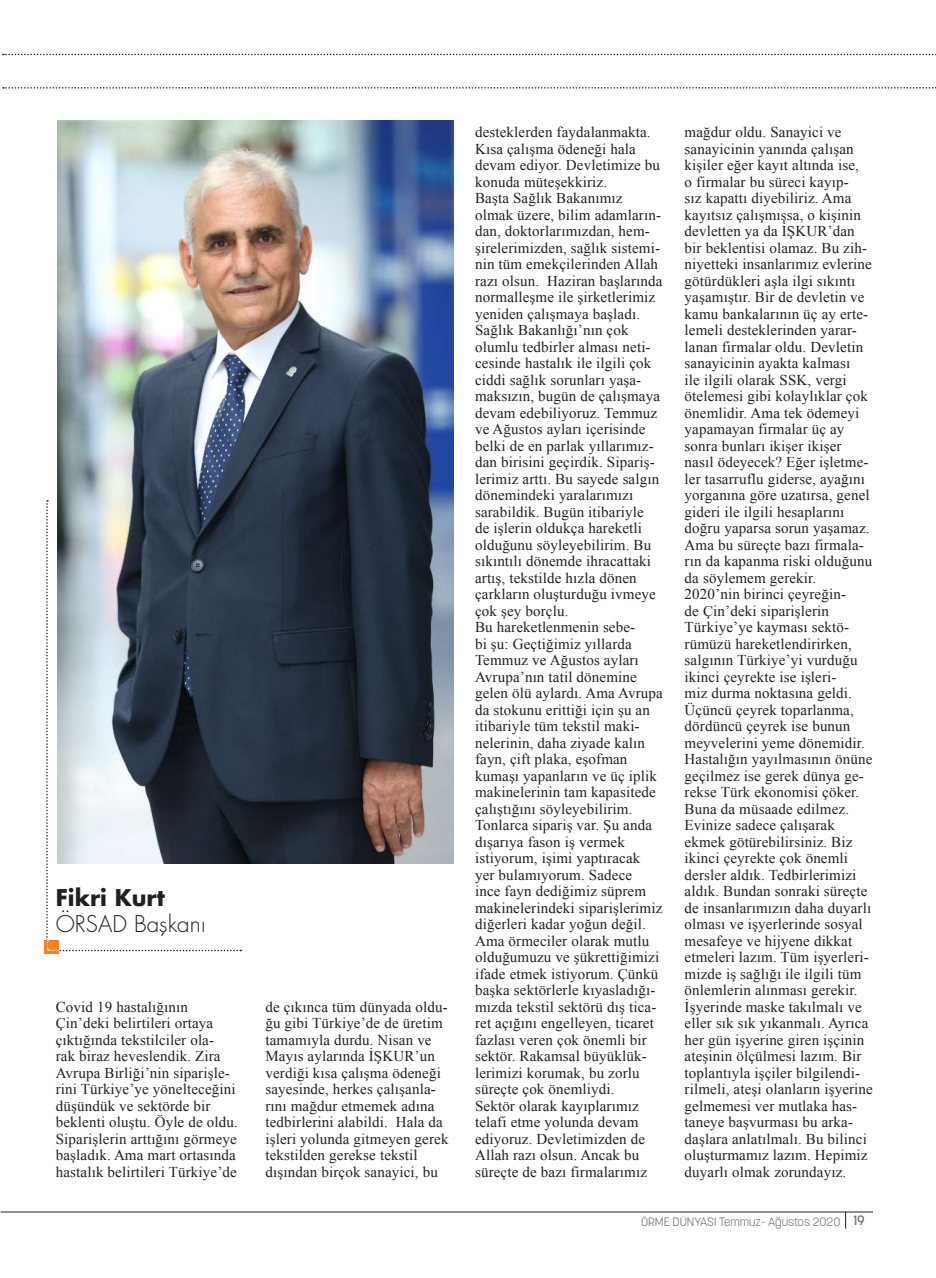
<style>
.page{position:relative;width:936px;height:1278px;background:#fff}
.page>*{position:absolute;margin:0;border:0;box-sizing:border-box;transform-origin:0 0}
.t1{font:22.35px "Futura Light Tr";color:#231f20}
.t2{font:22.35px "Futura Bold Tr";color:#231f20}
.t3{font:15px/16.5px "Times New Roman";letter-spacing:.01em;color:#231f20}
.t4{font:300 12px "Korolev";color:#6c6d70}
.s1{font-weight:500;font-size:13.5px}
</style>
<div class="page">
<svg style="left:3px;top:54px;width:933px;height:1px"></svg>
<svg style="left:3px;top:87px;width:933px;height:2px"></svg>
<hr style="left:1px;top:1211px;width:871px;height:1px;background:#231f20">
<img style="left:57px;top:120px;width:396px;height:743px">
<div style="left:44px;top:940px;width:14px;height:13px;background:#f58220"></div>
<svg style="left:46px;top:500px;width:195px;height:451px"></svg>
<h1 class="t2" style="left:56px;top:882px;width:110px">Fikri Kurt</h1>
<h1 class="t1" style="left:56px;top:909px;width:152px">ÖRSAD Başkanı</h1>
<p class="t3" style="left:56px;top:998px;width:183px">Covid 19 hastalığının<br>Çin’deki belirtileri ortaya çıktığında tekstilciler ola-<br>rak biraz heveslendik. Zira<br>Avrupa Birliği’nin siparişle&shy;rini Türkiye’ye yönelteceğini düşündük ve sektörde bir beklenti oluştu. Öyle de oldu.<br>Siparişlerin arttığını görmeye başladık. Ama mart ortasında hastalık belirtileri Türkiye’de</p>
<p class="t3" style="left:265px;top:998px;width:184px">de çıkınca tüm dünyada oldu&shy;ğu gibi Türkiye’de de üretim tamamıyla durdu. Nisan ve<br>Mayıs aylarında İŞKUR’un verdiği kısa çalışma ödeneği sayesinde, herkes çalışanla&shy;rını mağdur etmemek adına tedbirlerini alabildi. Hala da işleri yolunda gitmeyen gerek tekstilden gerekse tekstil dışından birçok sanayici, bu</p>
<p class="t3" style="left:475px;top:123px;width:189px">desteklerden faydalanmakta.<br>Kısa çalışma ödeneği hala devam ediyor. Devletimize bu konuda müteşekkiriz.<br>Başta Sağlık Bakanımız olmak üzere, bilim adamların&shy;dan, doktorlarımızdan, hem&shy;şirelerimizden, sağlık sistemi&shy;nin tüm emekçilerinden Allah razı olsun. Haziran başlarında normalleşme ile şirketlerimiz yeniden çalışmaya başladı.<br>Sağlık Bakanlığı’nın çok olumlu tedbirler alması neti&shy;cesinde hastalık ile ilgili çok ciddi sağlık sorunları yaşa&shy;maksızın, bugün de çalışmaya devam edebiliyoruz. Temmuz ve Ağustos ayları içerisinde belki de en parlak yıllarımız&shy;dan birisini geçirdik. Sipariş&shy;lerimiz arttı. Bu sayede salgın dönemindeki yaralarımızı sarabildik. Bugün itibariyle<br>de işlerin oldukça hareketli olduğunu söyleyebilirim. Bu sıkıntılı dönemde ihracattaki artış, tekstilde hızla dönen çarkların oluşturduğu ivmeye çok şey borçlu.<br>Bu hareketlenmenin sebe-<br>bi şu: Geçtiğimiz yıllarda<br>Temmuz ve Ağustos ayları<br>Avrupa’nın tatil dönemine gelen ölü aylardı. Ama Avrupa da stokunu erittiği için şu an itibariyle tüm tekstil maki&shy;nelerinin, daha ziyade kalın fayn, çift plaka, eşofman kumaşı yapanların ve üç iplik makinelerinin tam kapasitede çalıştığını söyleyebilirim.<br>Tonlarca sipariş var. Şu anda dışarıya fason iş vermek istiyorum, işimi yaptıracak yer bulamıyorum. Sadece<br>ince fayn dediğimiz süprem makinelerindeki siparişlerimiz diğerleri kadar yoğun değil.<br>Ama örmeciler olarak mutlu olduğumuzu ve şükrettiğimizi ifade etmek istiyorum. Çünkü başka sektörlerle kıyasladığı&shy;mızda tekstil sektörü dış tica&shy;ret açığını engelleyen, ticaret fazlası veren çok önemli bir sektör. Rakamsal büyüklük&shy;lerimizi korumak, bu zorlu süreçte çok önemliydi.<br>Sektör olarak kayıplarımız telafi etme yolunda devam ediyoruz. Devletimizden de<br>Allah razı olsun. Ancak bu süreçte de bazı firmalarımız</p>
<p class="t3" style="left:684px;top:123px;width:190px">mağdur oldu. Sanayici ve sanayicinin yanında çalışan kişiler eğer kayıt altında ise,<br>o firmalar bu süreci kayıp-<br>sız kapattı diyebiliriz. Ama kayıtsız çalışmışsa, o kişinin devletten ya da İŞKUR’dan bir beklentisi olamaz. Bu zih&shy;niyetteki insanlarımız evlerine götürdükleri aşla ilgi sıkıntı yaşamıştır. Bir de devletin ve kamu bankalarının üç ay erte&shy;lemeli desteklerinden yarar&shy;lanan firmalar oldu. Devletin sanayicinin ayakta kalması<br>ile ilgili olarak SSK, vergi ötelemesi gibi kolaylıklar çok önemlidir. Ama tek ödemeyi yapamayan firmalar üç ay sonra bunları ikişer ikişer nasıl ödeyecek? Eğer işletme&shy;ler tasarruflu giderse, ayağını yorganına göre uzatırsa, genel gideri ile ilgili hesaplarını doğru yaparsa sorun yaşamaz.<br>Ama bu süreçte bazı firmala&shy;rın da kapanma riski olduğunu da söylemem gerekir.<br>2020’nin birinci çeyreğin-<br>de Çin’deki siparişlerin<br>Türkiye’ye kayması sektö&shy;rümüzü hareketlendirirken, salgının Türkiye’yi vurduğu ikinci çeyrekte ise işleri-<br>miz durma noktasına geldi.<br>Üçüncü çeyrek toparlanma, dördüncü çeyrek ise bunun meyvelerini yeme dönemidir.<br>Hastalığın yayılmasının önüne geçilmez ise gerek dünya ge&shy;rekse Türk ekonomisi çöker.<br>Buna da müsaade edilmez.<br>Evinize sadece çalışarak ekmek götürebilirsiniz. Biz ikinci çeyrekte çok önemli dersler aldık. Tedbirlerimizi aldık. Bundan sonraki süreçte de insanlarımızın daha duyarlı olması ve işyerlerinde sosyal mesafeye ve hijyene dikkat etmeleri lazım. Tüm işyerleri&shy;mizde iş sağlığı ile ilgili tüm önlemlerin alınması gerekir.<br>İşyerinde maske takılmalı ve eller sık sık yıkanmalı. Ayrıca her gün işyerine giren işçinin ateşinin ölçülmesi lazım. Bir toplantıyla işçiler bilgilendi&shy;rilmeli, ateşi olanların işyerine gelmemesi ver mutlaka has&shy;taneye başvurması bu arka&shy;daşlara anlatılmalı. Bu bilinci oluşturmamız lazım. Hepimiz duyarlı olmak zorundayız.</p>
<p class="t4" style="left:640px;top:1214px;width:225px">ÖRME DÜNYASI Temmuz- Ağustos 2020 <span class="s1">19</span></p>
</div>
